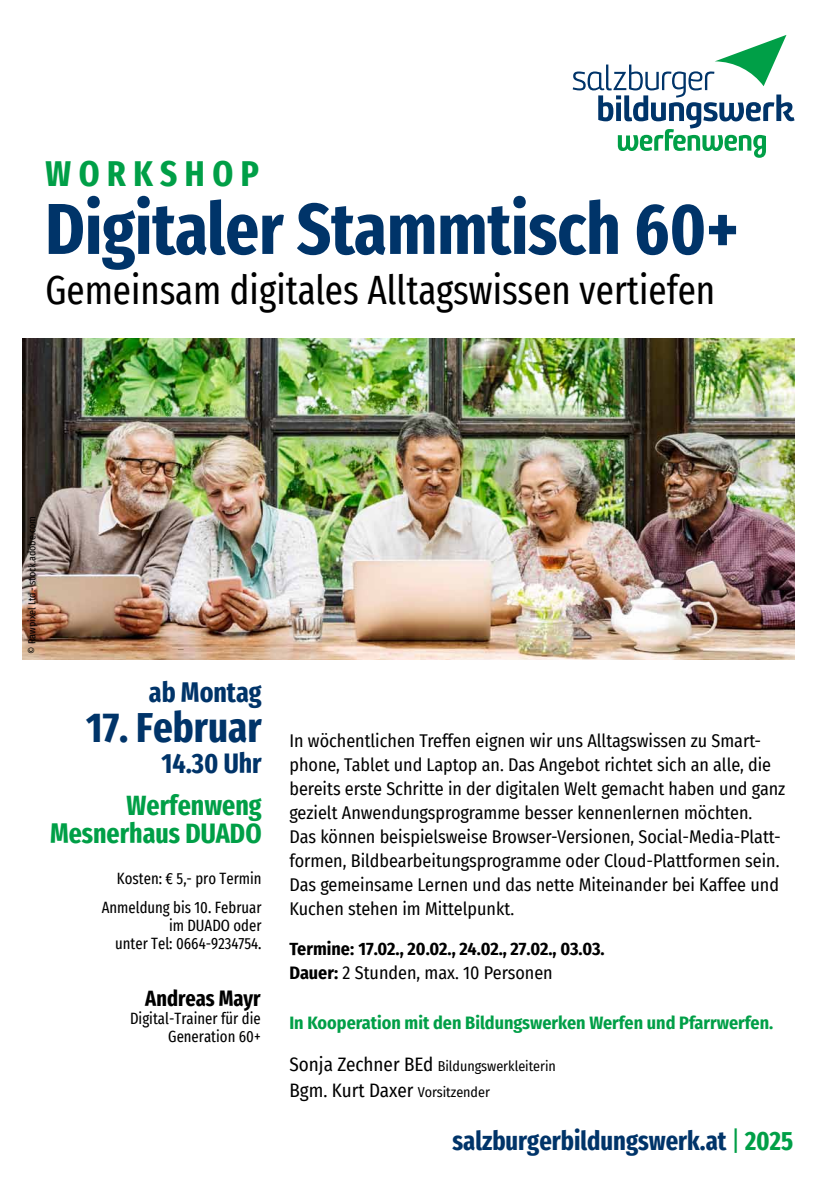
<style>
.page{position:relative;width:840px;height:1191px;background:#fff}
.page>*{position:absolute;margin:0;border:0;box-sizing:border-box;transform-origin:0 0}
.t1{font:700 extra-condensed 72px "Fira Sans";color:#003469}
.t2{font:700 extra-condensed 42px "Fira Sans";color:#003469}
.t3{font:extra-condensed 40px "Fira Sans";color:#000}
.t4{font:700 extra-condensed 36px "Fira Sans";letter-spacing:.21em;color:#009f47}
.t5{font:700 extra-condensed 28px/28px "Fira Sans";color:#009f47;text-align:right}
.t6{font:700 extra-condensed 28px "Fira Sans";color:#003469}
.t7{font:700 extra-condensed 26.6px "Fira Sans";color:#003469}
.t8{font:700 extra-condensed 22px "Fira Sans";color:#000}
.t9{font:19px "Fira Sans Condensed";color:#000}
.t10{font:18px/24px "Fira Sans Condensed";color:#000}
.t11{font:700 18px/24px "Fira Sans Condensed";letter-spacing:-.005em;color:#000}
.t12{font:700 18px "Fira Sans Condensed";color:#009f47}
.t13{font:extra-condensed 16px/18px "Fira Sans";color:#000;text-align:right}
.t14{font:14px "Fira Sans Condensed";color:#000}
.t15{font:10px "Fira Sans Condensed";color:#000}
.s1{font-weight:400}
.s2{font-size:19px}
.s3{font-size:14px}
.s4{font-weight:400;color:#009f47}
.s5{color:#009f47}
</style>
<div class="page">
<img style="left:23px;top:338px;width:771px;height:321px">
<svg style="left:572px;top:35px;width:222px;height:123px"></svg>
<h3 class="t4" style="left:46px;top:143px;width:215px">Workshop</h3>
<h1 class="t1" style="left:45px;top:169px;width:694px">Digitaler Stammtisch 60+</h1>
<h3 class="t3" style="left:45px;top:260px;width:670px">Gemeinsam digitales Alltagswissen vertiefen</h3>
<p class="t15" style="left:24px;top:653px;width:139px;rotate:-90deg">© Rawpixel Ltd.- stock.adobe.com</p>
<h3 class="t6" style="left:149px;top:669px;width:114px">ab Montag</h3>
<h2 class="t2" style="left:86px;top:693px;width:177px">17. Februar</h2>
<h3 class="t6" style="left:161px;top:740px;width:102px">14.30 Uhr</h3>
<h3 class="t5" style="left:50px;top:789px;width:213px">Werfenweng<br>Mesnerhaus DUADO</h3>
<p class="t13" style="left:102px;top:863px;width:161px;line-height:29.4px">Kosten: € 5,- pro Termin<br>Anmeldung bis 10. Februar</p>
<p class="t13" style="left:115px;top:916px;width:148px">im DUADO oder<br>unter Tel: 0664-9234754.</p>
<p class="t8" style="left:145px;top:980px;width:117px">Andreas Mayr</p>
<p class="t13" style="left:130px;top:1009px;width:132px">Digital-Trainer für die<br>Generation 60+</p>
<p class="t10" style="left:289px;top:728px;width:497px">In wöchentlichen Treffen eignen wir uns Alltagswissen zu Smart&shy;phone, Tablet und Laptop an. Das Angebot richtet sich an alle, die bereits erste Schritte in der digitalen Welt gemacht haben und ganz gezielt Anwendungsprogramme besser kennenlernen möchten.<br>Das können beispielsweise Browser-Versionen, Social-Media-Platt&shy;formen, Bildbearbeitungsprogramme oder Cloud-Plattformen sein.<br>Das gemeinsame Lernen und das nette Miteinander bei Kaffee und Kuchen stehen im Mittelpunkt.</p>
<p class="t11" style="left:289px;top:935px;width:316px">Termine: 17.02., 20.02., 24.02., 27.02., 03.03.<br>Dauer: <span class="s1">2 Stunden, max. 10 Personen</span></p>
<p class="t12" style="left:289px;top:1007px;width:485px">In Kooperation mit den Bildungswerken Werfen und Pfarrwerfen.</p>
<p class="t14" style="left:289px;top:1055px;width:268px"><span class="s2">Sonja Zechner BEd</span> Bildungswerkleiterin</p>
<p class="t9" style="left:289px;top:1075px;width:202px">Bgm. Kurt Daxer <span class="s3">Vorsitzender</span></p>
<h3 class="t7" style="left:452px;top:1119px;width:342px">salzburgerbildungswerk.at <span class="s4">|</span> <span class="s5">2025</span></h3>
</div>
